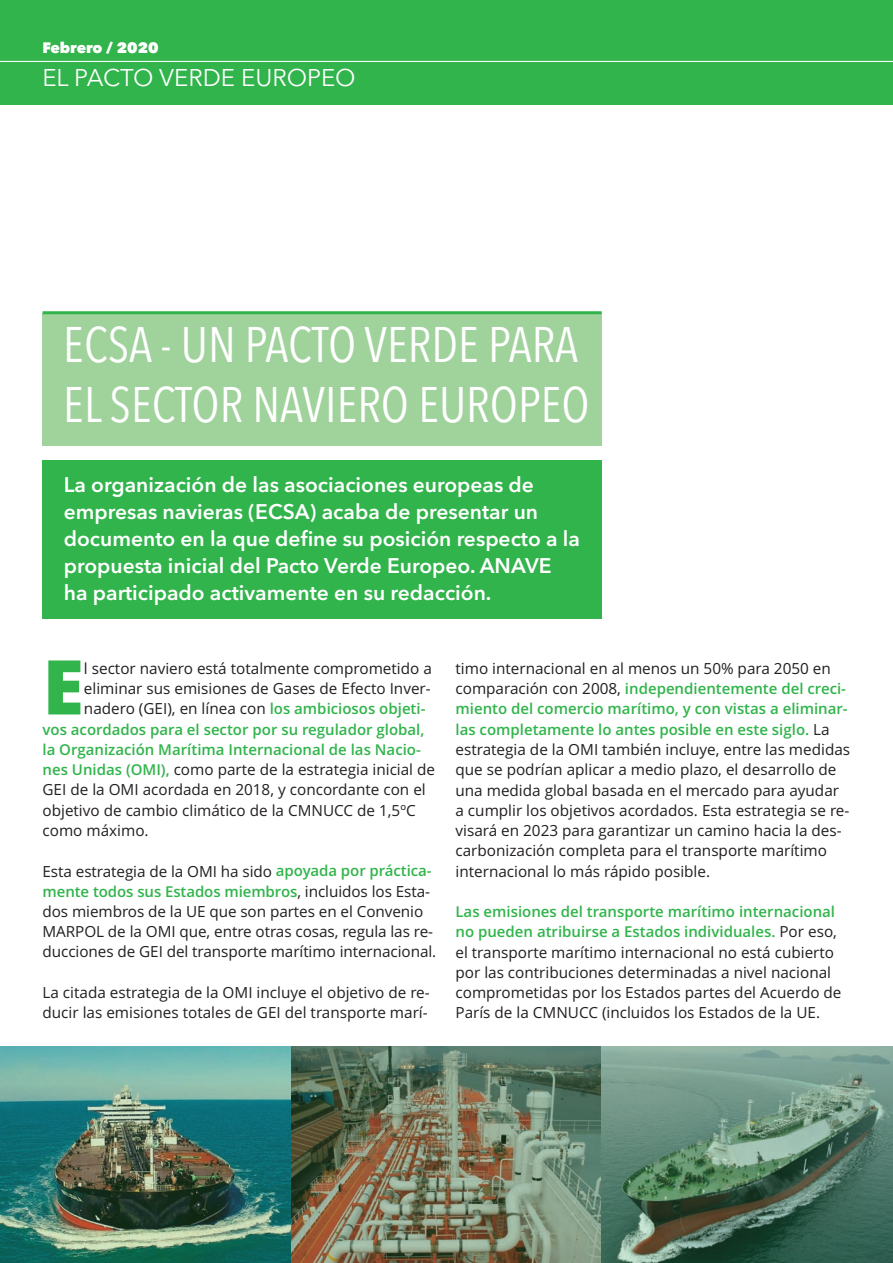
<style>
.page{position:relative;width:893px;height:1263px;background:#fff}
.page>*{position:absolute;margin:0;border:0;box-sizing:border-box;transform-origin:0 0}
.t1{font:800 75.6px "Open Sans";color:#31b44b}
.t2{font:49.5px/60px "Avenir Next Condensed";color:#fff}
.t3{font:24px "Avenir Next";color:#fff}
.t4{font:600 21px/27px "Avenir Next";color:#fff}
.t5{font:15.3px/20.2px "Open Sans";color:#231f20}
.t6{font:600 15px/20.2px "Open Sans";color:#31b44b}
.t7{font:800 15px "Avenir Next";color:#fff}
.s1{font-weight:600;font-size:15px;color:#31b44b}
.s2{font-weight:400;font-size:15.3px;color:#231f20}
</style>
<div class="page">
<div style="left:43px;top:313px;width:559px;height:132px;background:#a0d29c"></div>
<div style="left:43px;top:460px;width:559px;height:158px;background:#31b44b"></div>
<hr style="left:43px;top:311px;width:559px;height:3px;background:#31b44b">
<div style="left:0;top:0;width:893px;height:105px;background:#31b44b"></div>
<hr style="left:0;top:61px;width:893px;height:1px;background:#fff">
<div style="left:0;top:1046px;width:893px;height:217px;background:#31b44b;opacity:.2"></div>
<p class="t7" style="left:42px;top:39px;width:118px">Febrero / 2020</p>
<h3 class="t3" style="left:42px;top:58px;width:315px">EL PACTO VERDE EUROPEO</h3>
<h2 class="t2" style="left:63px;top:313px;width:528px">ECSA - UN PACTO VERDE PARA<br>EL SECTOR NAVIERO EUROPEO</h2>
<p class="t4" style="left:64px;top:471px;width:518px">La organización de las asociaciones europeas de empresas navieras (ECSA) acaba de presentar un documento en la que define su posición respecto a la propuesta inicial del Pacto Verde Europeo. ANAVE ha participado activamente en su redacción.</p>
<h1 class="t1" style="left:43px;top:644px;width:43px">E</h1>
<p class="t5" style="left:84px;top:658px;width:349px;text-align:justify">l sector naviero está totalmente comprometido a eliminar sus emisiones de Gases de Efecto Inver&shy;nadero (GEI), en línea con <span class="s1">los ambiciosos objeti-</span></p>
<p class="t6" style="left:43px;top:719px;width:383px">vos acordados para el sector por su regulador global, la Organización Marítima Internacional de las Nacio-</p>
<p class="t5" style="left:43px;top:760px;width:394px"><span class="s1">nes Unidas (OMI),</span> como parte de la estrategia inicial de GEI de la OMI acordada en 2018, y concordante con el objetivo de cambio climático de la CMNUCC de 1,5ºC como máximo.</p>
<p class="t5" style="left:43px;top:861px;width:391px">Esta estrategia de la OMI ha sido <span class="s1">apoyada por práctica-</span></p>
<p class="t6" style="left:43px;top:881px;width:389px">mente todos sus Estados miembros<span class="s2">, incluidos los Esta-</span></p>
<p class="t5" style="left:43px;top:901px;width:395px">dos miembros de la UE que son partes en el Convenio<br>MARPOL de la OMI que, entre otras cosas, regula las re&shy;ducciones de GEI del transporte marítimo internacional.</p>
<p class="t5" style="left:43px;top:982px;width:389px">La citada estrategia de la OMI incluye el objetivo de re&shy;ducir las emisiones totales de GEI del transporte marí-</p>
<p class="t5" style="left:455px;top:658px;width:377px">timo internacional en al menos un 50% para 2050 en</p>
<p class="t6" style="left:455px;top:679px;width:394px;text-align:justify"><span class="s2">comparación con 2008,</span> independientemente del creci&shy;miento del comercio marítimo, y con vistas a eliminar&shy;las completamente lo antes posible en este siglo. <span class="s2">La</span></p>
<p class="t5" style="left:455px;top:739px;width:396px">estrategia de la OMI también incluye, entre las medidas que se podrían aplicar a medio plazo, el desarrollo de una medida global basada en el mercado para ayudar a cumplir los objetivos acordados. Esta estrategia se re&shy;visará en 2023 para garantizar un camino hacia la des&shy;carbonización completa para el transporte marítimo internacional lo más rápido posible.</p>
<p class="t6" style="left:455px;top:902px;width:383px">Las emisiones del transporte marítimo internacional no pueden atribuirse a Estados individuales. <span class="s2">Por eso,</span></p>
<p class="t5" style="left:455px;top:942px;width:388px">el transporte marítimo internacional no está cubierto por las contribuciones determinadas a nivel nacional comprometidas por los Estados partes del Acuerdo de París de la CMNUCC (incluidos los Estados de la UE.</p>
</div>
